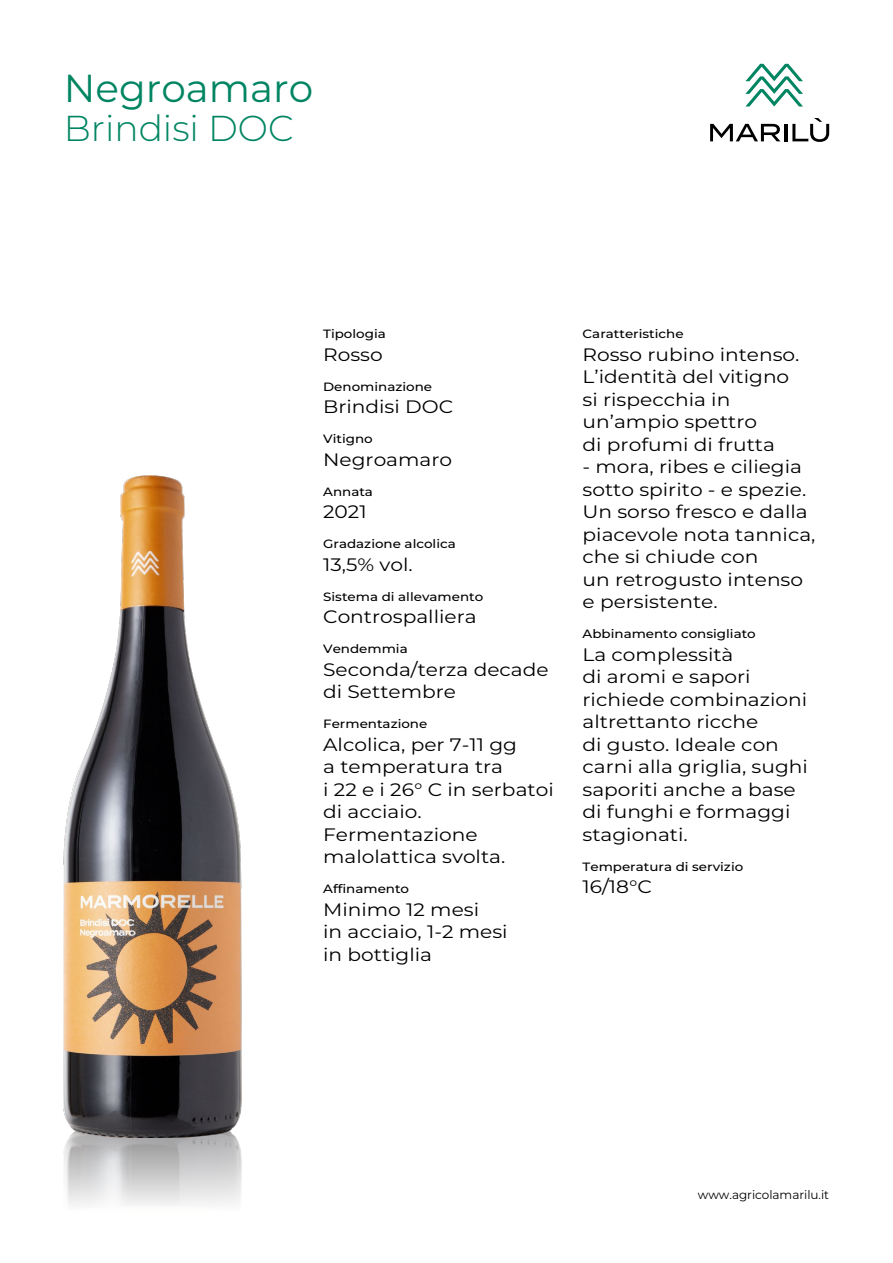
<style>
.page{position:relative;width:893px;height:1263px;background:#fff}
.page>*{position:absolute;margin:0;border:0;box-sizing:border-box;transform-origin:0 0}
.t1{font:100 39px "Montserrat";color:#008562}
.t2{font:100 36px "Montserrat";color:#008562}
.t3{font:100 18px/22.5px "Montserrat";color:#000;scale:1.12 1}
.t4{font:100 12px "Montserrat";color:#000;scale:1.12 1}
.t5{font:100 12px "Montserrat";color:#000}
</style>
<div class="page">
<svg style="left:745px;top:64px;width:58px;height:42px"></svg>
<svg style="left:710px;top:124px;width:70px;height:17px"></svg>
<hr style="left:784px;top:124px;width:3px;height:17px;background:#000">
<svg style="left:792px;top:118px;width:37px;height:24px"></svg>
<img style="left:64px;top:1137px;width:177px;height:69px">
<img style="left:64px;top:475px;width:177px;height:662px">
<h1 class="t1" style="left:64px;top:62px;width:251px">Negroamaro</h1>
<h2 class="t2" style="left:64px;top:104px;width:232px">Brindisi DOC</h2>
<p class="t4" style="left:323px;top:326px;width:57px">Tipologia</p>
<p class="t3" style="left:323px;top:343px;width:55px">Rosso</p>
<p class="t4" style="left:323px;top:379px;width:99px">Denominazione</p>
<p class="t3" style="left:323px;top:395px;width:118px">Brindisi DOC</p>
<p class="t4" style="left:323px;top:431px;width:46px">Vitigno</p>
<p class="t3" style="left:323px;top:448px;width:117px">Negroamaro</p>
<p class="t4" style="left:323px;top:484px;width:46px">Annata</p>
<p class="t3" style="left:323px;top:500px;width:40px">2021</p>
<p class="t4" style="left:323px;top:536px;width:120px">Gradazione alcolica</p>
<p class="t3" style="left:323px;top:553px;width:82px">13,5% vol.</p>
<p class="t4" style="left:323px;top:589px;width:144px">Sistema di allevamento</p>
<p class="t3" style="left:323px;top:605px;width:139px">Controspalliera</p>
<p class="t4" style="left:323px;top:641px;width:77px">Vendemmia</p>
<p class="t3" style="left:323px;top:658px;width:203px">Seconda/terza decade di Settembre</p>
<p class="t4" style="left:323px;top:716px;width:95px">Fermentazione</p>
<p class="t3" style="left:323px;top:733px;width:207px">Alcolica, per 7-11 gg<br>a temperatura tra<br>i 22 e i 26° C in serbatoi di acciaio.<br>Fermentazione malolattica svolta.</p>
<p class="t4" style="left:323px;top:881px;width:78px">Affinamento</p>
<p class="t3" style="left:323px;top:898px;width:166px">Minimo 12 mesi<br>in acciaio, 1-2 mesi in bottiglia</p>
<p class="t4" style="left:583px;top:326px;width:92px">Caratteristiche</p>
<p class="t3" style="left:583px;top:343px;width:195px">Rosso rubino intenso.<br>L’identità del vitigno si rispecchia in un’ampio spettro<br>di profumi di frutta</p>
<p class="t3" style="left:583px;top:455px;width:210px">- mora, ribes e ciliegia sotto spirito - e spezie.<br>Un sorso fresco e dalla piacevole nota tannica, che si chiude con<br>un retrogusto intenso e persistente.</p>
<p class="t4" style="left:583px;top:626px;width:156px">Abbinamento consigliato</p>
<p class="t3" style="left:583px;top:643px;width:203px">La complessità<br>di aromi e sapori richiede combinazioni altrettanto ricche<br>di gusto. Ideale con carni alla griglia, sughi saporiti anche a base di funghi e formaggi stagionati.</p>
<p class="t4" style="left:583px;top:859px;width:145px">Temperatura di servizio</p>
<p class="t3" style="left:583px;top:875px;width:63px">16/18°C</p>
<p class="t5" style="left:698px;top:1187px;width:133px">www.agricolamarilu.it</p>
</div>
